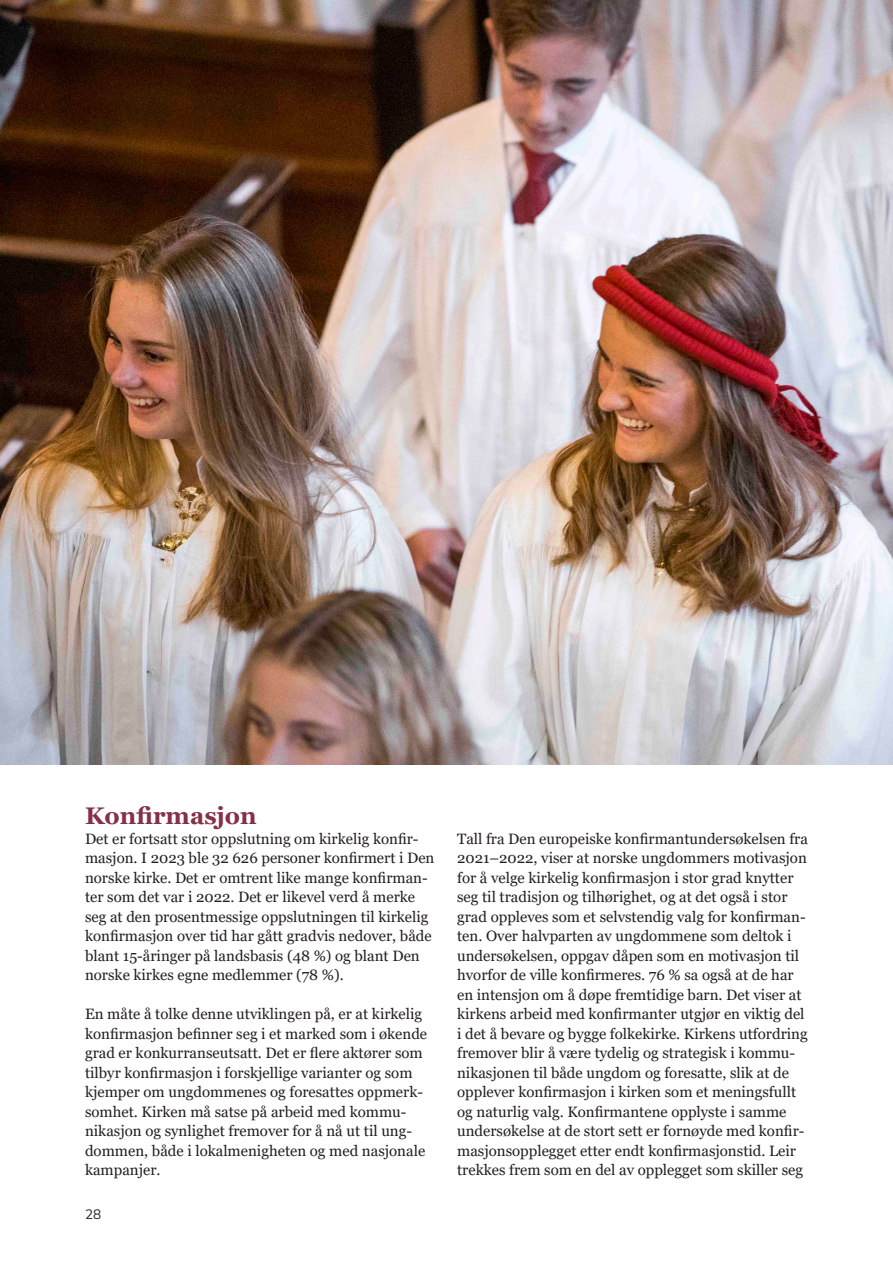
<style>
.page{position:relative;width:893px;height:1263px;background:#fff}
.page>*{position:absolute;margin:0;border:0;box-sizing:border-box;transform-origin:0 0}
.H2_Overskrift_Georgia{font:700 24px "Georgia";color:#843046}
.Brødtekst_10pt_13_Georgia{font:15px/19.5px "Georgia";color:#231f20}
.t1{font:13.5px "Nunito Sans";color:#231f20}
</style>
<div class="page">
<img style="left:0;top:0;width:893px;height:765px">
<p class="H2_Overskrift_Georgia" style="left:85px;top:801px;width:173px">Konfirmasjon</p>
<p class="Brødtekst_10pt_13_Georgia" style="left:85px;top:829px;width:351px">Det er fortsatt stor oppslutning om kirkelig konfir&shy;masjon. I 2023 ble 32 626 personer konfirmert i Den norske kirke. Det er omtrent like mange konfirman&shy;ter som det var i 2022. Det er likevel verd å merke seg at den prosentmessige oppslutningen til kirkelig konfirmasjon over tid har gått gradvis nedover, både blant 15-åringer på landsbasis (48 %) og blant Den norske kirkes egne medlemmer (78 %).</p>
<p class="Brødtekst_10pt_13_Georgia" style="left:85px;top:1005px;width:344px">En måte å tolke denne utviklingen på, er at kirkelig konfirmasjon befinner seg i et marked som i økende grad er konkurranseutsatt. Det er flere aktører som tilbyr konfirmasjon i forskjellige varianter og som kjemper om ungdommenes og foresattes oppmerk&shy;somhet. Kirken må satse på arbeid med kommu&shy;nikasjon og synlighet fremover for å nå ut til ung&shy;dommen, både i lokalmenigheten og med nasjonale kampanjer.</p>
<p class="t1" style="left:85px;top:1205px;width:18px">28</p>
<p class="Brødtekst_10pt_13_Georgia" style="left:457px;top:829px;width:352px">Tall fra Den europeiske konfirmantundersøkelsen fra 2021–2022, viser at norske ungdommers motivasjon for å velge kirkelig konfirmasjon i stor grad knytter seg til tradisjon og tilhørighet, og at det også i stor grad oppleves som et selvstendig valg for konfirman&shy;ten. Over halvparten av ungdommene som deltok i undersøkelsen, oppgav dåpen som en motivasjon til hvorfor de ville konfirmeres. 76 % sa også at de har en intensjon om å døpe fremtidige barn. Det viser at kirkens arbeid med konfirmanter utgjør en viktig del i det å bevare og bygge folkekirke. Kirkens utfordring fremover blir å være tydelig og strategisk i kommu&shy;nikasjonen til både ungdom og foresatte, slik at de opplever konfirmasjon i kirken som et meningsfullt og naturlig valg. Konfirmantene opplyste i samme undersøkelse at de stort sett er fornøyde med konfir&shy;masjonsopplegget etter endt konfirmasjonstid. Leir trekkes frem som en del av opplegget som skiller seg</p>
</div>
